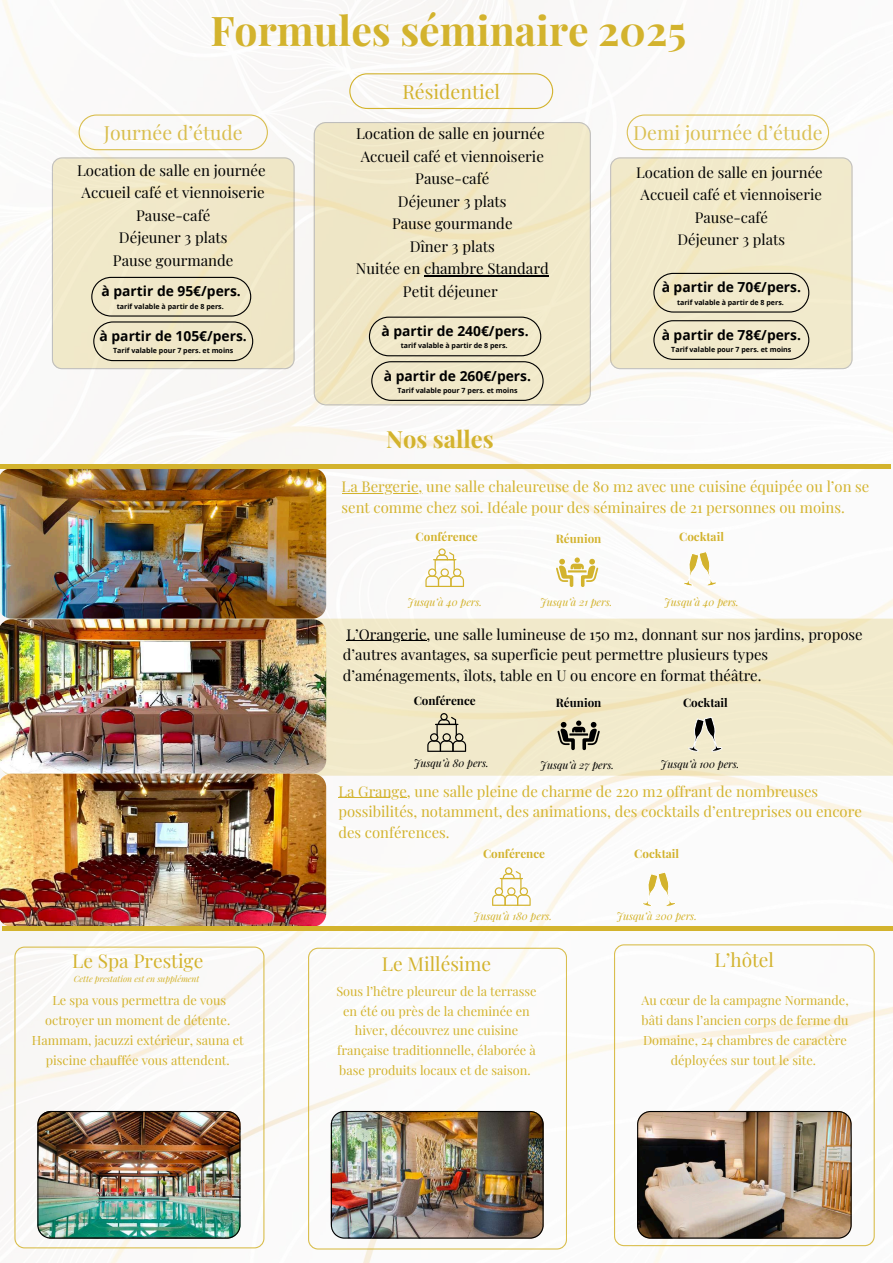
<style>
.page{position:relative;width:893px;height:1263px;background:#fff}
.page>*{position:absolute;margin:0;border:0;box-sizing:border-box;transform-origin:0 0}
.t1{font:700 40.88px "Playfair Display";color:#d3b32d}
.t2{font:700 23.62px "Playfair Display";color:#d3b32d}
.t3{font:19.5px "Playfair Display";color:#d3b32d}
.t4{font:19.12px "Playfair Display";color:#d3b32d}
.t5{font:19.05px "Playfair Display";color:#d3b32d}
.t6{font:15px/22.5px "Playfair Display";color:#000;text-align:center}
.t7{font:14.85px/20.7px "Playfair Display";color:#d3b32d}
.t8{font:14.85px/22.5px "Playfair Display";color:#000;text-align:center}
.t9{font:700 13.8px "Open Sans";color:#000}
.t10{font:12.75px/19.9px "Playfair Display";color:#d3b32d;text-align:center}
.t11{font:700 11.7px "Playfair Display";color:#000}
.t12{font:700 11.62px "Playfair Display";color:#d3b32d}
.t13{font:700 11.62px "Playfair Display";color:#000}
.t14{font:italic 10.57px "Playfair Display";color:#d3b32d}
.t15{font:italic 10.57px "Playfair Display";color:#000}
.t16{font:italic 8.62px "Playfair Display";color:#d3b32d}
.t17{font:700 7.05px "Open Sans";color:#000}
</style>
<div class="page">
<img style="left:0;top:0;width:893px;height:1263px">
<svg style="left:314px;top:122px;width:277px;height:283px;background:#eee6c6"></svg>
<div style="left:326px;top:619px;width:567px;height:156px;background:#f1eacc"></div>
<svg style="left:52px;top:157px;width:242px;height:212px;background:#efe6c7"></svg>
<svg style="left:610px;top:157px;width:242px;height:212px;background:#f0e8ca"></svg>
<svg style="left:79px;top:114px;width:189px;height:36px"></svg>
<svg style="left:349px;top:73px;width:204px;height:36px"></svg>
<svg style="left:626px;top:114px;width:203px;height:36px"></svg>
<svg style="left:653px;top:273px;width:156px;height:40px;background:#e2dbbd"></svg>
<img style="left:0;top:468px;width:326px;height:459px">
<svg style="left:425px;top:548px;width:39px;height:39px"></svg>
<svg style="left:556px;top:557px;width:42px;height:30px"></svg>
<svg style="left:683px;top:551px;width:34px;height:35px"></svg>
<svg style="left:427px;top:713px;width:39px;height:39px;background:#bfb99f"></svg>
<svg style="left:557px;top:720px;width:43px;height:30px"></svg>
<svg style="left:688px;top:717px;width:34px;height:35px"></svg>
<svg style="left:492px;top:867px;width:39px;height:39px"></svg>
<svg style="left:642px;top:872px;width:34px;height:34px"></svg>
<hr style="left:0;top:464px;width:890px;height:4px;background:#d3b32d">
<hr style="left:3px;top:927px;width:890px;height:4px;background:#d3b32d">
<svg style="left:14px;top:946px;width:250px;height:302px"></svg>
<img style="left:37px;top:1111px;width:203px;height:127px">
<svg style="left:308px;top:948px;width:259px;height:301px"></svg>
<img style="left:331px;top:1111px;width:212px;height:127px">
<svg style="left:614px;top:944px;width:260px;height:302px"></svg>
<img style="left:637px;top:1111px;width:214px;height:127px">
<hr style="left:424px;top:275px;width:125px;height:1px;background:#000">
<hr style="left:342px;top:493px;width:80px;height:1px;background:#d3b32d">
<hr style="left:346px;top:640px;width:80px;height:1px;background:#000">
<hr style="left:338px;top:797px;width:69px;height:1px;background:#d3b32d">
<svg style="left:653px;top:320px;width:156px;height:40px;background:#e1dabe"></svg>
<svg style="left:369px;top:317px;width:174px;height:84px;background:#e3dbbe"></svg>
<svg style="left:91px;top:277px;width:162px;height:84px;background:#e2dabc"></svg>
<h1 class="t1" style="left:210px;top:2px;width:477px">Formules séminaire 2025</h1>
<h3 class="t3" style="left:402px;top:78px;width:99px">Résidentiel</h3>
<h3 class="t3" style="left:104px;top:119px;width:140px">Journée d’étude</h3>
<h3 class="t3" style="left:633px;top:119px;width:191px">Demi journée d’étude</h3>
<p class="t6" style="left:356px;top:122px;width:194px">Location de salle en journée<br>Accueil café et viennoiserie<br>Pause-café<br>Déjeuner 3 plats<br>Pause gourmande<br>Dîner 3 plats<br>Nuitée en chambre Standard<br>Petit déjeuner</p>
<p class="t6" style="left:77px;top:158px;width:190px">Location de salle en journée<br>Accueil café et viennoiserie<br>Pause-café<br>Déjeuner 3 plats<br>Pause gourmande</p>
<p class="t8" style="left:636px;top:160px;width:188px">Location de salle en journée<br>Accueil café et viennoiserie<br>Pause-café<br>Déjeuner 3 plats</p>
<p class="t9" style="left:661px;top:277px;width:141px">à partir de 70€/pers.</p>
<p class="t17" style="left:677px;top:297px;width:108px">tarif valable à partir de 8 pers.</p>
<p class="t9" style="left:102px;top:281px;width:141px">à partir de 95€/pers.</p>
<p class="t17" style="left:117px;top:301px;width:108px">tarif valable à partir de 8 pers.</p>
<p class="t9" style="left:100px;top:326px;width:149px">à partir de 105€/pers.</p>
<p class="t17" style="left:113px;top:346px;width:122px">Tarif valable pour 7 pers. et moins</p>
<p class="t9" style="left:381px;top:321px;width:149px">à partir de 240€/pers.</p>
<p class="t17" style="left:401px;top:341px;width:108px">tarif valable à partir de 8 pers.</p>
<p class="t9" style="left:384px;top:366px;width:149px">à partir de 260€/pers.</p>
<p class="t17" style="left:397px;top:385px;width:122px">Tarif valable pour 7 pers. et moins</p>
<h2 class="t2" style="left:386px;top:422px;width:109px">Nos salles</h2>
<p class="t9" style="left:661px;top:325px;width:141px">à partir de 78€/pers.</p>
<p class="t17" style="left:671px;top:344px;width:122px">Tarif valable pour 7 pers. et moins</p>
<p class="t7" style="left:342px;top:476px;width:529px">La Bergerie, une salle chaleureuse de 80 m2 avec une cuisine équipée ou l’on se sent comme chez soi. Idéale pour des séminaires de 21 personnes ou moins.</p>
<p class="t12" style="left:415px;top:529px;width:64px">Conférence</p>
<p class="t12" style="left:556px;top:530px;width:47px">Réunion</p>
<p class="t12" style="left:679px;top:529px;width:46px">Cocktail</p>
<p class="t14" style="left:407px;top:595px;width:76px">Jusqu’à 40 pers.</p>
<p class="t14" style="left:540px;top:595px;width:74px">Jusqu’à 21 pers.</p>
<p class="t14" style="left:664px;top:594px;width:76px">Jusqu’à 40 pers.</p>
<p class="t8" style="left:343px;top:623px;width:521px;line-height:20.7px;text-align:left">L’Orangerie, une salle lumineuse de 150 m2, donnant sur nos jardins, propose d’autres avantages, sa superficie peut permettre plusieurs types d’aménagements, îlots, table en U ou encore en format théâtre.</p>
<p class="t11" style="left:414px;top:692px;width:64px">Conférence</p>
<p class="t13" style="left:556px;top:695px;width:47px">Réunion</p>
<p class="t11" style="left:683px;top:694px;width:46px">Cocktail</p>
<p class="t15" style="left:414px;top:755px;width:76px">Jusqu’à 80 pers.</p>
<p class="t15" style="left:540px;top:757px;width:75px">Jusqu’à 27 pers.</p>
<p class="t15" style="left:660px;top:756px;width:80px">Jusqu’à 100 pers.</p>
<p class="t7" style="left:338px;top:780px;width:525px">La Grange, une salle pleine de charme de 220 m2 offrant de nombreuses possibilités, notamment, des animations, des cocktails d’entreprises ou encore des conférences.</p>
<p class="t12" style="left:483px;top:846px;width:64px">Conférence</p>
<p class="t12" style="left:634px;top:846px;width:46px">Cocktail</p>
<p class="t14" style="left:473px;top:909px;width:80px">Jusqu’à 180 pers.</p>
<p class="t14" style="left:616px;top:909px;width:82px">Jusqu’à 200 pers.</p>
<h3 class="t5" style="left:714px;top:946px;width:61px">L’hôtel</h3>
<h3 class="t5" style="left:72px;top:947px;width:133px">Le Spa Prestige</h3>
<h3 class="t4" style="left:382px;top:950px;width:111px">Le Millésime</h3>
<p class="t16" style="left:74px;top:973px;width:127px">Cette prestation est en supplément</p>
<p class="t10" style="left:32px;top:989px;width:213px;line-height:20.2px">Le spa vous permettra de vous octroyer un moment de détente.<br>Hammam, jacuzzi extérieur, sauna et piscine chauffée vous attendent.</p>
<p class="t10" style="left:336px;top:980px;width:202px">Sous l’hêtre pleureur de la terrasse en été ou près de la cheminée en hiver, découvrez une cuisine française traditionnelle, élaborée à base produits locaux et de saison.</p>
<p class="t10" style="left:641px;top:990px;width:209px">Au cœur de la campagne Normande, bâti dans l’ancien corps de ferme du<br>Domaine, 24 chambres de caractère déployées sur tout le site.</p>
</div>
